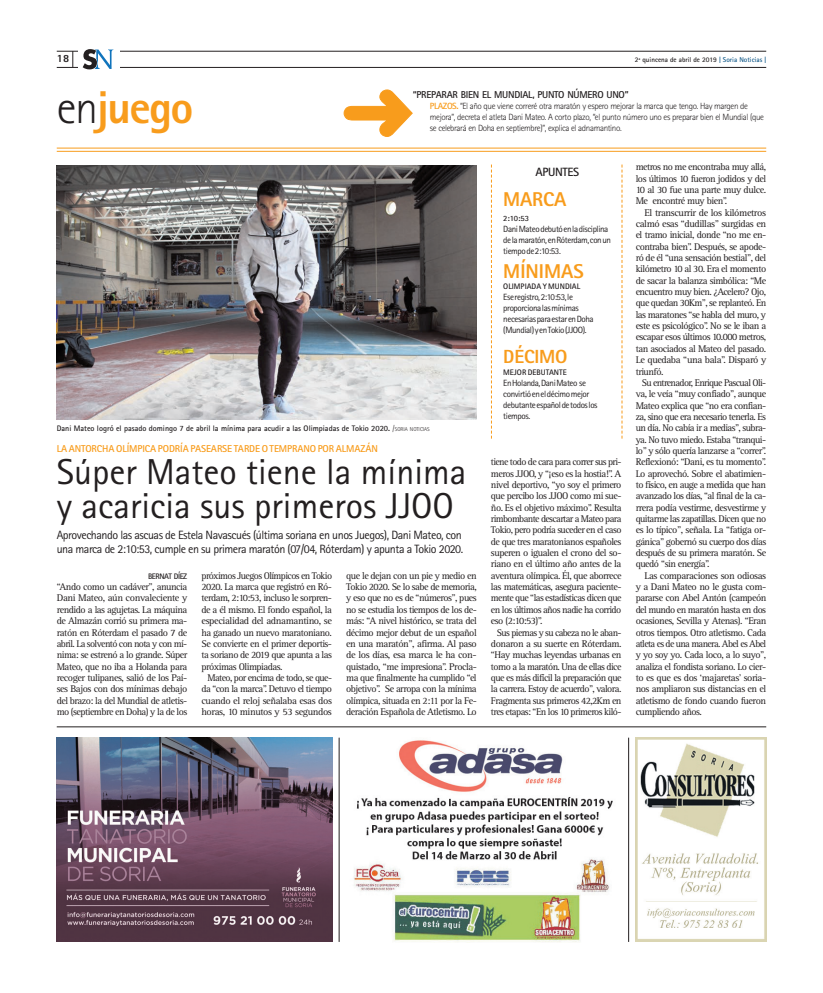
<style>
.page{position:relative;width:823px;height:993px;background:#fff}
.page>*{position:absolute;margin:0;border:0;box-sizing:border-box;transform-origin:0 0}
.t1{font:800 46px "Rotis Sans Serif Std";letter-spacing:-.035em;color:#f89c1c}
.t2{font:36px/34px "Rotis Sans Serif Std";color:#231f20}
.t3{font:800 20px "Rotis Sans Serif Std";color:#f89c1c}
.t4{font:800 19px "Rotis Sans Serif Std";letter-spacing:-.01em;color:#f89c1c}
.t5{font:12px/14px "Rotis Sans Serif Std";letter-spacing:-.04em;color:#231f20}
.t6{font:700 12px "Rotis Sans Serif Std";letter-spacing:-.03em;color:#231f20}
.t7{font:800 11px "Rotis Sans Serif Std";color:#231f20}
.t8{font:10px/11.3px "Rotis Serif Std";letter-spacing:-.05em;color:#231f20;text-align:justify}
.t9{font:700 10px "Rotis Sans Serif Std";letter-spacing:-.01em;color:#f89c1c}
.t10{font:700 10px "Rotis Sans Serif Std";letter-spacing:-.025em;color:#231f20}
.t11{font:9px/11px "Rotis Sans Serif Std";letter-spacing:-.045em;color:#231f20}
.t12{font:300 9px/11px "Rotis Sans Serif Std";letter-spacing:-.04em;color:#231f20}
.t13{font:700 8px "Rotis Sans Serif Std";color:#231f20}
.t14{font:700 8px "Rotis Sans Serif Std";letter-spacing:-.05em;color:#231f20}
.t15{font:700 7px "Rotis Sans Serif Std";color:#231f20}
.s1{color:#135a8a}
.s2{font-weight:300;color:#231f20}
.s3{font-weight:700;color:#f89c1c}
.s4{font-weight:300}
.s5{font-weight:300;font-size:5.6px}
</style>
<div class="page">
<hr style="left:57px;top:726px;width:708px;height:1px;background:#231f20">
<svg style="left:621px;top:164px;width:1px;height:274px"></svg>
<hr style="left:57px;top:148px;width:708px;height:1px;background:#f89c1c">
<hr style="left:57px;top:151px;width:708px;height:1px;background:#f89c1c">
<svg style="left:343px;top:89px;width:70px;height:48px"></svg>
<hr style="left:57px;top:67px;width:708px;height:1px;background:#231f20">
<hr style="left:57px;top:51px;width:708px;height:1px;background:#231f20">
<svg style="left:73px;top:51px;width:1px;height:16px"></svg>
<img style="left:57px;top:165px;width:419px;height:255px">
<div style="left:78px;top:48px;width:41px;height:22px;background:#fff"></div>
<svg style="left:83px;top:49px;width:30px;height:20px"></svg>
<img style="left:57px;top:737px;width:275px;height:204px">
<img style="left:354px;top:740px;width:259px;height:201px">
<img style="left:635px;top:737px;width:130px;height:204px">
<hr style="left:339px;top:737px;width:1px;height:204px;background:#231f20">
<hr style="left:628px;top:737px;width:1px;height:204px;background:#231f20">
<p class="t7" style="left:57px;top:52px;width:14px">18</p>
<p class="t15" style="left:634px;top:56px;width:133px">2ª quincena de abril de 2019 <span class="s1">| Soria Noticias |</span></p>
<h1 class="t1" style="left:57px;top:78px;width:138px"><span class="s2">en</span>juego</h1>
<p class="t10" style="left:412px;top:88px;width:217px">“PREPARAR BIEN EL MUNDIAL, PUNTO NÚMERO UNO”</p>
<p class="t12" style="left:429px;top:100px;width:335px"><span class="s3">PLAZOS.</span> “El año que viene correré otra maratón y espero mejorar la marca que tengo. Hay margen de mejora”, decreta el atleta Dani Mateo. A corto plazo, “el punto número uno es preparar bien el Mundial (que se celebrará en Doha en septiembre)”, explica el adnamantino.</p>
<p class="t13" style="left:57px;top:423px;width:374px">Dani Mateo logró el pasado domingo 7 de abril la mínima para acudir a las Olimpiadas de Tokio 2020. <span class="s4">/</span><span class="s5">SORIA NOTICIAS</span></p>
<p class="t9" style="left:57px;top:441px;width:322px">LA ANTORCHA OLÍMPICA PODRÍA PASEARSE TARDE O TEMPRANO POR ALMAZÁN</p>
<h2 class="t2" style="left:57px;top:454px;width:411px">Súper Mateo tiene la mínima y acaricia sus primeros JJOO</h2>
<p class="t5" style="left:57px;top:527px;width:408px">Aprovechando las ascuas de Estela Navascués (última soriana en unos Juegos), Dani Mateo, con una marca de 2:10:53, cumple en su primera maratón (07/04, Róterdam) y apunta a Tokio 2020.</p>
<p class="t14" style="left:148px;top:570px;width:41px">BERNAT DÍEZ</p>
<p class="t8" style="left:57px;top:581px;width:132px">“Ando como un cadáver”, anuncia Dani Mateo, aún convaleciente y rendido a las agujetas. La máquina de Almazán corrió su primera ma&shy;ratón en Róterdam el pasado 7 de abril. La solventó con nota y con mí&shy;nima: se estrenó a lo grande. Súper Mateo, que no iba a Holanda para recoger tulipanes, salió de los Paí&shy;ses Bajos con dos mínimas debajo del brazo: la del Mundial de atletis&shy;mo (septiembre en Doha) y la de los</p>
<p class="t8" style="left:201px;top:570px;width:132px">próximos Juegos Olímpicos en Tokio 2020. La marca que registró en Ró&shy;terdam, 2:10:53, incluso le sorpren&shy;de a él mismo. El fondo español, la especialidad del adnamantino, se ha ganado un nuevo maratoniano.<br>Se convierte en el primer deportis&shy;ta soriano de 2019 que apunta a las próximas Olimpiadas.</p>
<p class="t8" style="left:201px;top:672px;width:132px;text-indent:6px">Mateo, por encima de todo, se que&shy;da “con la marca”. Detuvo el tiempo cuando el reloj señalaba esas dos horas, 10 minutos y 53 segundos</p>
<p class="t8" style="left:346px;top:570px;width:132px">que le dejan con un pie y medio en Tokio 2020. Se lo sabe de memoria, y eso que no es de “números”, pues no se estudia los tiempos de los de&shy;más: “A nivel histórico, se trata del décimo mejor debut de un español en una maratón”, afirma. Al paso de los días, esa marca le ha con&shy;quistado, “me impresiona”. Procla&shy;ma que finalmente ha cumplido “el objetivo”. Se arropa con la mínima olímpica, situada en 2:11 por la Fe&shy;deración Española de Atletismo. Lo</p>
<p class="t6" style="left:535px;top:164px;width:45px">APUNTES</p>
<h3 class="t3" style="left:503px;top:186px;width:64px">MARCA</h3>
<p class="t13" style="left:503px;top:213px;width:27px">2:10:53</p>
<p class="t11" style="left:503px;top:223px;width:109px">Dani Mateo debutó en la disciplina de la maratón, en Róterdam, con un tiempo de 2:10:53.</p>
<h3 class="t3" style="left:503px;top:258px;width:82px">MÍNIMAS</h3>
<p class="t13" style="left:503px;top:281px;width:78px">OLIMPIADA Y MUNDIAL</p>
<p class="t11" style="left:503px;top:292px;width:92px">Ese registro, 2:10:53, le proporciona las mínimas necesarias para estar en Doha (Mundial) y en Tokio (JJOO).</p>
<h3 class="t4" style="left:503px;top:344px;width:66px">DÉCIMO</h3>
<p class="t13" style="left:503px;top:366px;width:65px">MEJOR DEBUTANTE</p>
<p class="t11" style="left:503px;top:377px;width:96px">En Holanda, Dani Mateo se convirtió en el décimo mejor debutante español de todos los tiempos.</p>
<p class="t8" style="left:490px;top:456px;width:132px">tiene todo de cara para correr sus pri-</p>
<p class="t8" style="left:490px;top:468px;width:132px">meros JJOO, y “¡eso es la hostia!”. A</p>
<p class="t8" style="left:490px;top:479px;width:132px">nivel deportivo, “yo soy el primero</p>
<p class="t8" style="left:490px;top:490px;width:132px">que percibo los JJOO como mi sue-</p>
<p class="t8" style="left:490px;top:502px;width:132px">ño. Es el objetivo máximo”. Resulta</p>
<p class="t8" style="left:490px;top:513px;width:132px">rimbombante descartar a Mateo para</p>
<p class="t8" style="left:490px;top:524px;width:132px">Tokio, pero podría suceder en el caso</p>
<p class="t8" style="left:490px;top:536px;width:132px">de que tres maratonianos españoles</p>
<p class="t8" style="left:490px;top:547px;width:132px">superen o igualen el crono del so-</p>
<p class="t8" style="left:490px;top:558px;width:132px">riano en el último año antes de la</p>
<p class="t8" style="left:490px;top:570px;width:132px">aventura olímpica. Él, que aborrece</p>
<p class="t8" style="left:490px;top:581px;width:132px">las matemáticas, asegura paciente-</p>
<p class="t8" style="left:490px;top:592px;width:132px">mente que “las estadísticas dicen que</p>
<p class="t8" style="left:490px;top:604px;width:132px">en los últimos años nadie ha corrido</p>
<p class="t8" style="left:490px;top:615px;width:53px">eso (2:10:53)”.</p>
<p class="t8" style="left:496px;top:626px;width:126px">Sus piernas y su cabeza no le aban-</p>
<p class="t8" style="left:490px;top:638px;width:132px">donaron a su suerte en Róterdam.</p>
<p class="t8" style="left:490px;top:649px;width:132px">“Hay muchas leyendas urbanas en</p>
<p class="t8" style="left:490px;top:660px;width:132px">torno a la maratón. Una de ellas dice</p>
<p class="t8" style="left:490px;top:672px;width:132px">que es más difícil la preparación que</p>
<p class="t8" style="left:490px;top:683px;width:132px">la carrera. Estoy de acuerdo”, valora.</p>
<p class="t8" style="left:490px;top:694px;width:132px">Fragmenta sus primeros 42,2Km en</p>
<p class="t8" style="left:490px;top:706px;width:132px">tres etapas: “En los 10 primeros kiló-</p>
<p class="t8" style="left:635px;top:161px;width:132px">metros no me encontraba muy allá, los últimos 10 fueron jodidos y del 10 al 30 fue una parte muy dulce.<br>Me encontré muy bien”.</p>
<p class="t8" style="left:635px;top:207px;width:132px;text-indent:9px">El transcurrir de los kilómetros calmó esas “dudillas” surgidas en el tramo inicial, donde “no me en&shy;contraba bien”. Después, se apode&shy;ró de él “una sensación bestial”, del kilómetro 10 al 30. Era el momento de sacar la balanza simbólica: “Me encuentro muy bien. ¿Acelero? Ojo, que quedan 30Km”, se replanteó. En las maratones “se habla del muro, y este es psicológico”. No se le iban a escapar esos últimos 10.000 metros, tan asociados al Mateo del pasado.<br>Le quedaba “una bala”. Disparó y triunfó.</p>
<p class="t8" style="left:635px;top:377px;width:132px;text-indent:6px">Su entrenador, Enrique Pascual Oli&shy;va, le veía “muy confiado”, aunque Mateo explica que “no era confian&shy;za, sino que era necesario tenerla. Es un día. No cabía ir a medias”, subra&shy;ya. No tuvo miedo. Estaba “tranqui&shy;lo” y sólo quería lanzarse a “correr”.<br>Reflexionó: “Dani, es tu momento”.<br>Lo aprovechó. Sobre el abatimien&shy;to físico, en auge a medida que han avanzado los días, “al final de la ca&shy;rrera podía vestirme, desvestirme y quitarme las zapatillas. Dicen que no es lo típico”, señala. La “fatiga or&shy;gánica” gobernó su cuerpo dos días después de su primera maratón. Se quedó “sin energía”.</p>
<p class="t8" style="left:635px;top:570px;width:132px;text-indent:9px">Las comparaciones son odiosas y a Dani Mateo no le gusta com&shy;pararse con Abel Antón (campeón del mundo en maratón hasta en dos ocasiones, Sevilla y Atenas). “Eran otros tiempos. Otro atletismo. Cada atleta es de una manera. Abel es Abel y yo soy yo. Cada loco, a lo suyo”, analiza el fondista soriano. Lo cier&shy;to es que es dos ‘majaretas’ soria&shy;nos ampliaron sus distancias en el atletismo de fondo cuando fueron cumpliendo años.</p>
</div>
